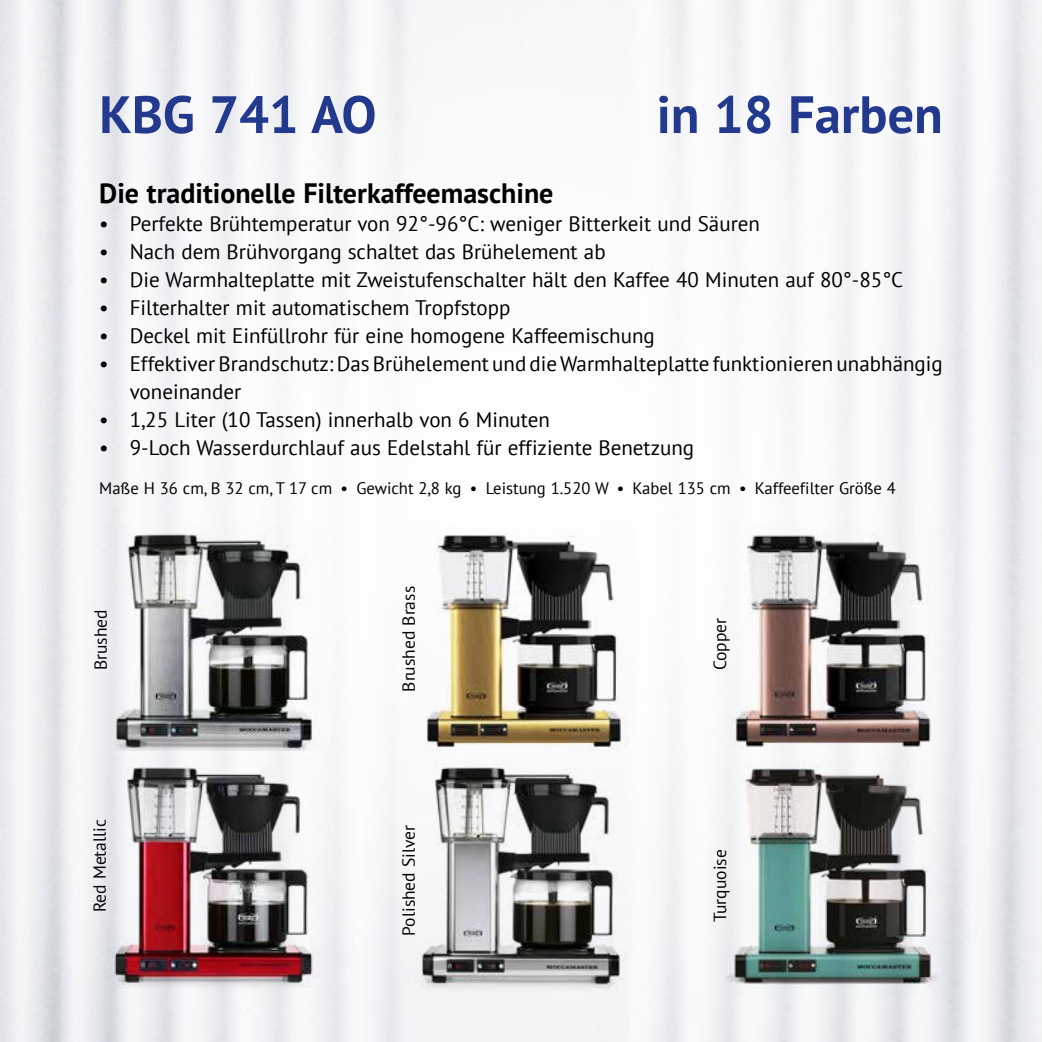
<style>
.page{position:relative;width:1042px;height:1042px;background:#fff}
.page>*{position:absolute;margin:0;border:0;box-sizing:border-box;transform-origin:0 0}
.t1{font:700 52.5px "PT Sans";color:#22398e}
.t2{font:700 28px "PT Sans";color:#000}
.t3{font:21px/28px "PT Sans";color:#000}
.t4{font:17.5px "PT Sans";color:#000}
.t5{font:16.62px "PT Sans";color:#000}
</style>
<div class="page">
<img style="left:105px;top:525px;width:212px;height:226px">
<img style="left:426px;top:533px;width:203px;height:218px">
<img style="left:724px;top:525px;width:221px;height:226px">
<img style="left:405px;top:761px;width:223px;height:231px">
<img style="left:711px;top:755px;width:242px;height:242px">
<img style="left:98px;top:757px;width:231px;height:237px">
<h1 class="t1" style="left:99px;top:80px;width:279px">KBG 741 AO</h1>
<h1 class="t1" style="left:657px;top:80px;width:288px">in 18 Farben</h1>
<h2 class="t2" style="left:99px;top:175px;width:456px">Die traditionelle Filterkaffeemaschine</h2>
<p class="t3" style="left:99px;top:209px;width:662px">• Perfekte Brühtemperatur von 92°-96°C: weniger Bitterkeit und Säuren</p>
<p class="t3" style="left:99px;top:237px;width:508px">• Nach dem Brühvorgang schaltet das Brühelement ab</p>
<p class="t3" style="left:99px;top:265px;width:805px">• Die Warmhalteplatte mit Zweistufenschalter hält den Kaffee 40 Minuten auf 80°-85°C</p>
<p class="t3" style="left:99px;top:293px;width:413px">• Filterhalter mit automatischem Tropfstopp</p>
<p class="t3" style="left:99px;top:321px;width:557px">• Deckel mit Einfüllrohr für eine homogene Kaffeemischung</p>
<p class="t3" style="left:130px;top:349px;width:814px;text-indent:-30px">• Effektiver Brandschutz: Das Brühelement und die Warmhalteplatte funktionieren unabhängig voneinander</p>
<p class="t3" style="left:99px;top:405px;width:452px">• 1,25 Liter (10 Tassen) innerhalb von 6 Minuten</p>
<p class="t3" style="left:99px;top:433px;width:596px">• 9-Loch Wasserdurchlauf aus Edelstahl für effiziente Benetzung</p>
<p class="t5" style="left:99px;top:478px;width:798px">Maße H 36 cm, B 32 cm, T 17 cm • Gewicht 2,8 kg • Leistung 1.520 W • Kabel 135 cm • Kaffeefilter Größe 4</p>
<p class="t4" style="left:89px;top:670px;width:62px;rotate:-90deg">Brushed</p>
<p class="t4" style="left:88px;top:912px;width:95px;rotate:-90deg">Red Metallic</p>
<p class="t4" style="left:397px;top:692px;width:107px;rotate:-90deg">Brushed Brass</p>
<p class="t4" style="left:397px;top:936px;width:112px;rotate:-90deg">Polished Silver</p>
<p class="t4" style="left:709px;top:670px;width:54px;rotate:-90deg">Copper</p>
<p class="t4" style="left:709px;top:922px;width:74px;rotate:-90deg">Turquoise</p>
</div>
